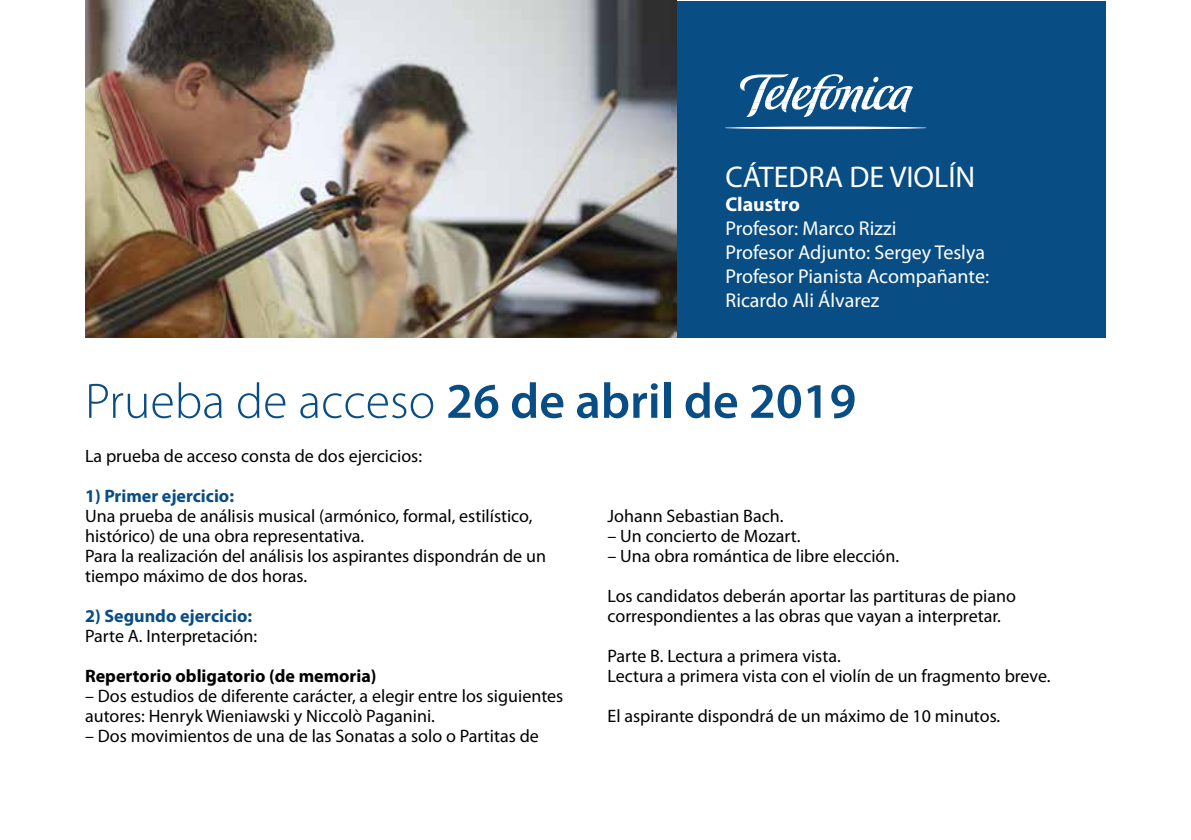
<style>
.page{position:relative;width:1191px;height:840px;background:#fff}
.page>*{position:absolute;margin:0;border:0;box-sizing:border-box;transform-origin:0 0}
.t1{font:600 50px "Myriad Pro";color:#094d85}
.t2{font:30px "Myriad Pro";color:#fff}
.t3{font:20px/24px "Myriad Pro";color:#fff}
.t4{font:700 20px "Myriad Pro";color:#fff}
.t5{font:18px/20px "Myriad Pro";color:#000}
.t6{font:700 18px "Myriad Pro";color:#094d85}
.t7{font:700 18px "Myriad Pro";color:#000}
.s1{font-weight:300}
</style>
<div class="page">
<div style="left:676px;top:1px;width:430px;height:336px;background:#094d85"></div>
<img style="left:85px;top:0;width:591px;height:337px">
<svg style="left:725px;top:74px;width:202px;height:55px"></svg>
<h2 class="t2" style="left:725px;top:158px;width:251px">CÁTEDRA DE VIOLÍN</h2>
<p class="t4" style="left:725px;top:191px;width:76px">Claustro</p>
<p class="t3" style="left:725px;top:216px;width:265px">Profesor: Marco Rizzi<br>Profesor Adjunto: Sergey Teslya<br>Profesor Pianista Acompañante:<br>Ricardo Ali Álvarez</p>
<h1 class="t1" style="left:85px;top:369px;width:773px"><span class="s1">Prueba de acceso</span> 26 de abril de 2019</h1>
<p class="t5" style="left:85px;top:445px;width:338px">La prueba de acceso consta de dos ejercicios:</p>
<p class="t6" style="left:85px;top:484px;width:150px">1) Primer ejercicio:</p>
<p class="t5" style="left:85px;top:505px;width:462px">Una prueba de análisis musical (armónico, formal, estilístico, histórico) de una obra representativa.<br>Para la realización del análisis los aspirantes dispondrán de un tiempo máximo de dos horas.</p>
<p class="t6" style="left:85px;top:604px;width:169px">2) Segundo ejercicio:</p>
<p class="t5" style="left:85px;top:625px;width:174px">Parte A. Interpretación:</p>
<p class="t7" style="left:85px;top:664px;width:293px">Repertorio obligatorio (de memoria)</p>
<p class="t5" style="left:85px;top:685px;width:480px">– Dos estudios de diferente carácter, a elegir entre los siguientes autores: Henryk Wieniawski y Niccolò Paganini.</p>
<p class="t5" style="left:85px;top:725px;width:455px">– Dos movimientos de una de las Sonatas a solo o Partitas de</p>
<p class="t5" style="left:607px;top:505px;width:177px">Johann Sebastian Bach.</p>
<p class="t5" style="left:607px;top:525px;width:194px">– Un concierto de Mozart.</p>
<p class="t5" style="left:607px;top:545px;width:293px">– Una obra romántica de libre elección.</p>
<p class="t5" style="left:607px;top:585px;width:410px">Los candidatos deberán aportar las partituras de piano correspondientes a las obras que vayan a interpretar.</p>
<p class="t5" style="left:607px;top:645px;width:444px">Parte B. Lectura a primera vista.<br>Lectura a primera vista con el violín de un fragmento breve.</p>
<p class="t5" style="left:607px;top:705px;width:394px">El aspirante dispondrá de un máximo de 10 minutos.</p>
</div>
